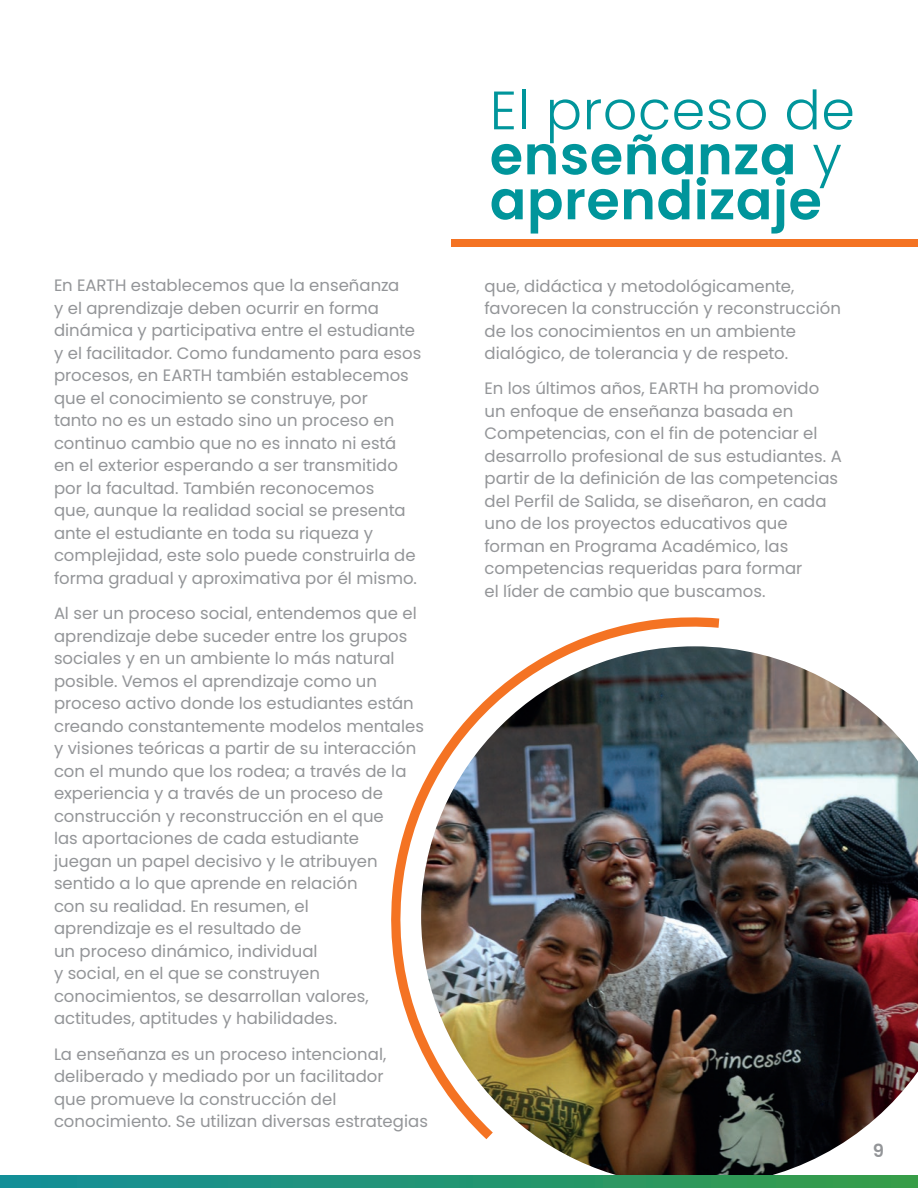
<style>
.page{position:relative;width:918px;height:1188px;background:#fff}
.page>*{position:absolute;margin:0;border:0;box-sizing:border-box;transform-origin:0 0}
.t1{font:600 54px/45px "Poppins";letter-spacing:.01em;color:#00959b}
.t2{font:600 18px "Poppins";color:#939598}
.t3{font:16.5px/22.5px "Poppins";color:#939598}
.s1{font-weight:300}
</style>
<div class="page">
<div style="left:451px;top:239px;width:467px;height:8px;background:#f47323"></div>
<img style="left:556px;top:648px;width:362px;height:527px">
<img style="left:391px;top:617px;width:338px;height:532px">
<svg style="left:0;top:1175px;width:918px;height:13px;background:#249571"></svg>
<p class="t3" style="left:54px;top:274px;width:369px">En EARTH establecemos que la enseñanza<br>y el aprendizaje deben ocurrir en forma dinámica y participativa entre el estudiante y el facilitador. Como fundamento para esos procesos, en EARTH también establecemos que el conocimiento se construye, por<br>tanto no es un estado sino un proceso en continuo cambio que no es innato ni está en el exterior esperando a ser transmitido por la facultad. También reconocemos<br>que, aunque la realidad social se presenta ante el estudiante en toda su riqueza y complejidad, este solo puede construirla de forma gradual y aproximativa por él mismo.</p>
<p class="t3" style="left:54px;top:602px;width:371px">Al ser un proceso social, entendemos que el aprendizaje debe suceder entre los grupos sociales y en un ambiente lo más natural posible. Vemos el aprendizaje como un proceso activo donde los estudiantes están creando constantemente modelos mentales y visiones teóricas a partir de su interacción con el mundo que los rodea; a través de la experiencia y a través de un proceso de construcción y reconstrucción en el que<br>las aportaciones de cada estudiante<br>juegan un papel decisivo y le atribuyen sentido a lo que aprende en relación<br>con su realidad. En resumen, el<br>aprendizaje es el resultado de<br>un proceso dinámico, individual<br>y social, en el que se construyen conocimientos, se desarrollan valores, actitudes, aptitudes y habilidades.</p>
<p class="t3" style="left:54px;top:1043px;width:375px">La enseñanza es un proceso intencional, deliberado y mediado por un facilitador<br>que promueve la construcción del conocimiento. Se utilizan diversas estrategias</p>
<h1 class="t1" style="left:490px;top:88px;width:367px"><span class="s1">El proceso de </span>enseñanza <span class="s1">y </span>aprendizaje</h1>
<p class="t3" style="left:485px;top:275px;width:358px">que, didáctica y metodológicamente, favorecen la construcción y reconstrucción de los conocimientos en un ambiente dialógico, de tolerancia y de respeto.</p>
<p class="t3" style="left:485px;top:377px;width:359px">En los últimos años, EARTH ha promovido un enfoque de enseñanza basada en Competencias, con el fin de potenciar el desarrollo profesional de sus estudiantes. A partir de la definición de las competencias del Perfil de Salida, se diseñaron, en cada uno de los proyectos educativos que forman en Programa Académico, las competencias requeridas para formar<br>el líder de cambio que buscamos.</p>
<p class="t2" style="left:873px;top:1141px;width:13px">9</p>
</div>
